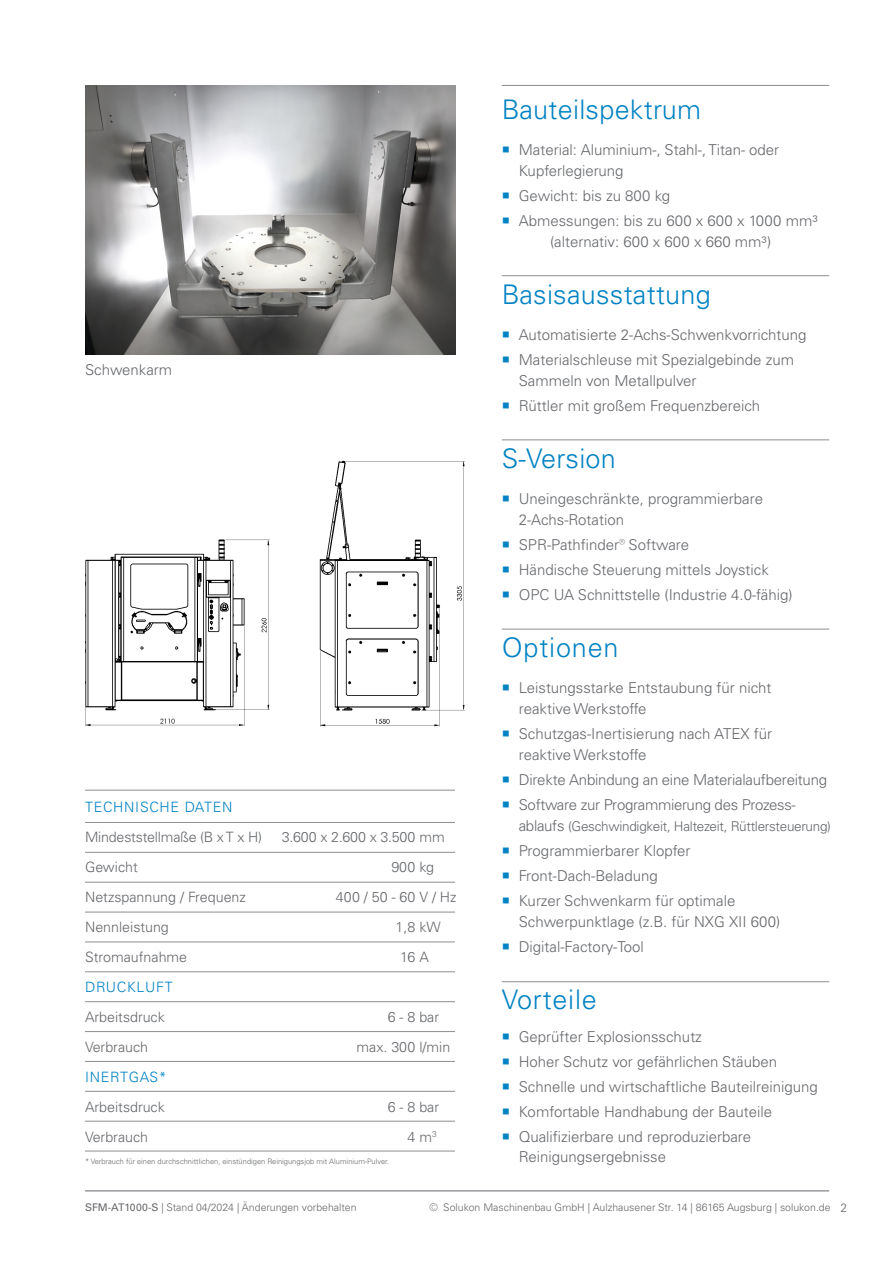
<style>
.page{position:relative;width:893px;height:1263px;background:#fff}
.page>*{position:absolute;margin:0;border:0;box-sizing:border-box;transform-origin:0 0}
.t1{font:300 27px "Univers LT Pro 45";letter-spacing:.01em;color:#0082c3}
.t2{font:300 27px "Univers LT Pro 45";letter-spacing:.03em;color:#0082c3}
.t3{font:300 15px/25px "Univers LT Pro 45";color:#65676b}
.t4{font:300 14.25px/30px "Univers LT Pro 45";color:#65676b}
.t5{font:300 14.25px "Univers LT Pro 45";letter-spacing:.05em;color:#0082c3}
.t6{font:300 13.5px "Univers LT Pro 45";letter-spacing:-.02em;color:#65676b}
.t7{font:300 10.5px "Univers LT Pro 45";color:#65676b}
.t8{font:300 7.5px "Univers LT Pro 45";color:#65676b}
.s1{font-size:15px}
.s2{font-family:"Univers LT Pro 55 Roman";font-weight:400}
.s3{font-size:12px}
</style>
<div class="page">
<hr style="left:85px;top:1190px;width:744px;height:1px;background:#65676b">
<hr style="left:502px;top:439px;width:327px;height:1px;background:#8e8d91">
<hr style="left:502px;top:981px;width:327px;height:1px;background:#8e8d91">
<hr style="left:502px;top:275px;width:327px;height:1px;background:#8e8d91">
<hr style="left:502px;top:85px;width:327px;height:1px;background:#8e8d91">
<hr style="left:85px;top:822px;width:370px;height:1px;background:#8e8d91">
<hr style="left:85px;top:852px;width:370px;height:1px;background:#8e8d91">
<hr style="left:85px;top:882px;width:370px;height:1px;background:#8e8d91">
<hr style="left:85px;top:912px;width:370px;height:1px;background:#8e8d91">
<hr style="left:85px;top:971px;width:370px;height:1px;background:#8e8d91">
<hr style="left:85px;top:941px;width:370px;height:1px;background:#8e8d91">
<hr style="left:85px;top:1001px;width:370px;height:1px;background:#8e8d91">
<hr style="left:85px;top:1031px;width:370px;height:1px;background:#8e8d91">
<hr style="left:85px;top:1061px;width:370px;height:1px;background:#8e8d91">
<hr style="left:85px;top:1091px;width:370px;height:1px;background:#8e8d91">
<hr style="left:85px;top:1121px;width:370px;height:1px;background:#8e8d91">
<hr style="left:85px;top:1151px;width:370px;height:1px;background:#8e8d91">
<hr style="left:85px;top:790px;width:370px;height:1px;background:#8e8d91">
<img style="left:85px;top:85px;width:370px;height:269px">
<hr style="left:502px;top:629px;width:327px;height:1px;background:#8e8d91">
<img style="left:319px;top:460px;width:146px;height:267px">
<img style="left:85px;top:539px;width:185px;height:188px">
<p class="t3" style="left:85px;top:357px;width:89px">Schwenkarm</p>
<p class="t5" style="left:85px;top:797px;width:149px">TECHNISCHE DATEN</p>
<p class="t4" style="left:85px;top:821px;width:179px">Mindeststellmaße (B x T x H)<br>Gewicht<br>Netzspannung / Frequenz<br>Nennleistung<br>Stromaufnahme</p>
<p class="t5" style="left:85px;top:977px;width:89px">DRUCKLUFT</p>
<p class="t4" style="left:85px;top:1001px;width:81px">Arbeitsdruck<br>Verbrauch</p>
<p class="t5" style="left:85px;top:1067px;width:83px">INERTGAS*</p>
<p class="t4" style="left:85px;top:1091px;width:81px">Arbeitsdruck<br>Verbrauch</p>
<p class="t8" style="left:85px;top:1157px;width:306px">* Verbrauch für einen durchschnittlichen, einstündigen Reinigungsjob mit Aluminium-Pulver.</p>
<p class="t4" style="left:282px;top:821px;width:164px">3.600 x 2.600 x 3.500 mm</p>
<p class="t4" style="left:391px;top:851px;width:44px">900 kg</p>
<p class="t4" style="left:336px;top:881px;width:122px">400 / 50 - 60 V / Hz</p>
<p class="t4" style="left:396px;top:911px;width:47px">1,8 kW</p>
<p class="t4" style="left:400px;top:941px;width:30px">16 A</p>
<p class="t4" style="left:357px;top:1001px;width:95px;text-indent:31px">6 - 8 bar max. 300 l/min</p>
<p class="t4" style="left:388px;top:1091px;width:53px;text-align:right">6 - 8 bar<br>4m<sup>3</sup></p>
<h1 class="t1" style="left:502px;top:92px;width:201px">Bauteilspektrum</h1>
<p class="t3" style="left:519px;top:139px;width:262px;line-height:21px">Material: Aluminium-, Stahl-, Titan- oder<br>Kupferlegierung</p>
<p class="t3" style="left:519px;top:183px;width:300px">Gewicht: bis zu 800 kg<br>Abmessungen: bis zu 600 x 600 x 1000 mm³</p>
<p class="t3" style="left:550px;top:229px;width:223px">(alternativ: 600 x 600 x 660 mm³)</p>
<h1 class="t1" style="left:502px;top:277px;width:210px">Basisausstattung</h1>
<p class="t3" style="left:519px;top:322px;width:289px">Automatisierte 2-Achs-Schwenkvorrichtung<br>Materialschleuse mit Spezialgebinde zum</p>
<p class="t3" style="left:519px;top:368px;width:243px">Sammeln von Metallpulver<br>Rüttler mit großem Frequenzbereich</p>
<h1 class="t1" style="left:502px;top:441px;width:116px">S-Version</h1>
<p class="t3" style="left:519px;top:488px;width:246px;line-height:21px">Uneingeschränkte, programmierbare<br>2-Achs-Rotation</p>
<p class="t3" style="left:519px;top:532px;width:275px">SPR-Pathfinder® Software<br>Händische Steuerung mittels Joystick<br>OPC UA Schnittstelle (Industrie 4.0-fähig)</p>
<h1 class="t2" style="left:502px;top:630px;width:118px">Optionen</h1>
<p class="t3" style="left:519px;top:677px;width:254px;line-height:21px">Leistungsstarke Entstaubung für nicht reaktive Werkstoffe</p>
<p class="t3" style="left:519px;top:723px;width:255px;line-height:21px">Schutzgas-Inertisierung nach ATEX für reaktive Werkstoffe</p>
<p class="t3" style="left:519px;top:767px;width:310px">Direkte Anbindung an eine Materialaufbereitung<br>Software zur Programmierung des Prozess-</p>
<p class="t6" style="left:519px;top:817px;width:314px"><span class="s1">ablaufs</span> (Geschwindigkeit, Haltezeit, Rüttlersteuerung)</p>
<p class="t3" style="left:519px;top:838px;width:218px">Programmierbarer Klopfer<br>Front-Dach-Beladung<br>Kurzer Schwenkarm für optimale</p>
<p class="t3" style="left:519px;top:909px;width:263px">Schwerpunktlage (z.B. für NXG XII 600)<br>Digital-Factory-Tool</p>
<h1 class="t2" style="left:502px;top:982px;width:97px">Vorteile</h1>
<p class="t3" style="left:519px;top:1024px;width:300px">Geprüfter Explosionsschutz<br>Hoher Schutz vor gefährlichen Stäuben Schnelle und wirtschaftliche Bauteilreinigung Komfortable Handhabung der Bauteile Qualifizierbare und reproduzierbare</p>
<p class="t3" style="left:519px;top:1143px;width:149px">Reinigungsergebnisse</p>
<p class="t7" style="left:85px;top:1200px;width:273px"><span class="s2">SFM-AT1000-S</span> | Stand 04/2024 | Änderungen vorbehalten</p>
<p class="t7" style="left:429px;top:1200px;width:419px">© Solukon Maschinenbau GmbH | Aulzhausener Str. 14 | 86165 Augsburg | solukon.de <span class="s3">2</span></p>
</div>
